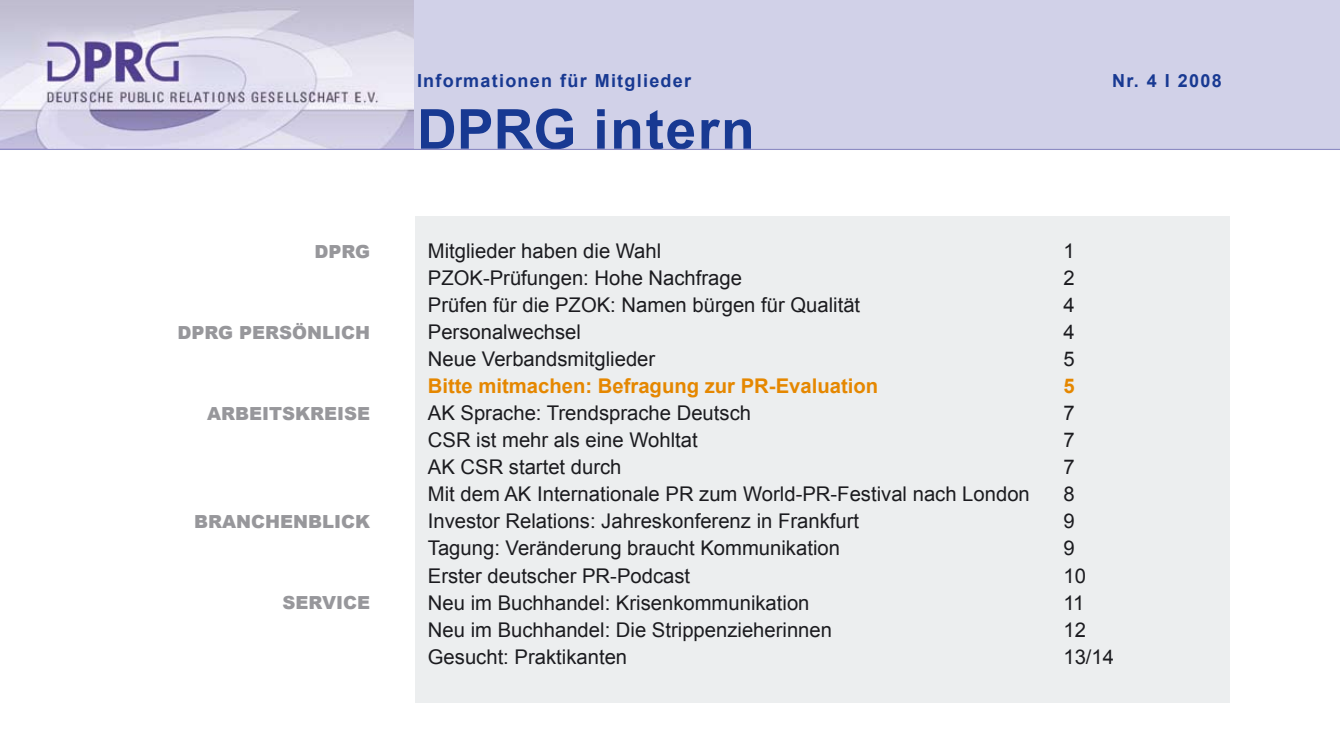
<style>
.page{position:relative;width:1340px;height:741px;background:#fff}
.page>*{position:absolute;margin:0;border:0;box-sizing:border-box;transform-origin:0 0}
.t1{font:700 55.12px "Arial";letter-spacing:.03em;color:#183992}
.t2{font:20.25px "Arial";color:#1b1b1f}
.t3{font:700 20.25px "Arial";color:#e58700}
.t4{font:900 18px "Arial";color:#97979b}
.t5{font:700 18px "Arial";letter-spacing:.07em;color:#183992}
</style>
<div class="page">
<div style="left:0;top:0;width:1339px;height:149px;background:#d1d1e8"></div>
<img style="left:0;top:0;width:413px;height:149px">
<hr style="left:0;top:149px;width:1339px;height:1px;background:#8d8cc3">
<div style="left:415px;top:216px;width:814px;height:486px;background:#eceeef"></div>
<p class="t4" style="left:314px;top:238px;width:57px">DPRG</p>
<p class="t4" style="left:177px;top:319px;width:194px">DPRG PERSÖNLICH</p>
<p class="t4" style="left:207px;top:400px;width:164px">ARBEITSKREISE</p>
<p class="t4" style="left:194px;top:508px;width:178px">BRANCHENBLICK</p>
<p class="t4" style="left:282px;top:589px;width:89px">SERVICE</p>
<p class="t5" style="left:417px;top:69px;width:276px">Informationen für Mitglieder</p>
<p class="t5" style="left:1112px;top:69px;width:111px">Nr. 4 I 2008</p>
<p class="t1" style="left:417px;top:93px;width:339px">DPRG intern</p>
<p class="t2" style="left:428px;top:237px;width:235px">Mitglieder haben die Wahl</p>
<p class="t2" style="left:1063px;top:237px;width:13px">1</p>
<p class="t2" style="left:428px;top:264px;width:316px">PZOK-Prüfungen: Hohe Nachfrage</p>
<p class="t2" style="left:1063px;top:264px;width:13px">2</p>
<p class="t2" style="left:428px;top:291px;width:434px">Prüfen für die PZOK: Namen bürgen für Qualität</p>
<p class="t2" style="left:1063px;top:291px;width:13px">4</p>
<p class="t2" style="left:428px;top:318px;width:155px">Personalwechsel</p>
<p class="t2" style="left:1063px;top:318px;width:13px">4</p>
<p class="t2" style="left:428px;top:345px;width:229px">Neue Verbandsmitglieder</p>
<p class="t2" style="left:1063px;top:345px;width:13px">5</p>
<p class="t3" style="left:428px;top:372px;width:452px">Bitte mitmachen: Befragung zur PR-Evaluation</p>
<p class="t3" style="left:1063px;top:372px;width:13px">5</p>
<p class="t2" style="left:428px;top:399px;width:325px">AK Sprache: Trendsprache Deutsch</p>
<p class="t2" style="left:1063px;top:399px;width:13px">7</p>
<p class="t2" style="left:428px;top:426px;width:271px">CSR ist mehr als eine Wohltat</p>
<p class="t2" style="left:1063px;top:426px;width:13px">7</p>
<p class="t2" style="left:428px;top:453px;width:195px">AK CSR startet durch</p>
<p class="t2" style="left:1063px;top:453px;width:13px">7</p>
<p class="t2" style="left:428px;top:480px;width:603px">Mit dem AK Internationale PR zum World-PR-Festival nach London</p>
<p class="t2" style="left:1063px;top:480px;width:13px">8</p>
<p class="t2" style="left:428px;top:507px;width:433px">Investor Relations: Jahreskonferenz in Frankfurt</p>
<p class="t2" style="left:1063px;top:507px;width:13px">9</p>
<p class="t2" style="left:428px;top:534px;width:413px">Tagung: Veränderung braucht Kommunikation</p>
<p class="t2" style="left:1063px;top:534px;width:13px">9</p>
<p class="t2" style="left:428px;top:561px;width:264px">Erster deutscher PR-Podcast</p>
<p class="t2" style="left:1063px;top:561px;width:24px">10</p>
<p class="t2" style="left:428px;top:588px;width:383px">Neu im Buchhandel: Krisenkommunikation</p>
<p class="t2" style="left:1063px;top:588px;width:23px">11</p>
<p class="t2" style="left:428px;top:615px;width:406px">Neu im Buchhandel: Die Strippenzieherinnen</p>
<p class="t2" style="left:1063px;top:615px;width:24px">12</p>
<p class="t2" style="left:428px;top:642px;width:201px">Gesucht: Praktikanten</p>
<p class="t2" style="left:1063px;top:642px;width:52px">13/14</p>
</div>
